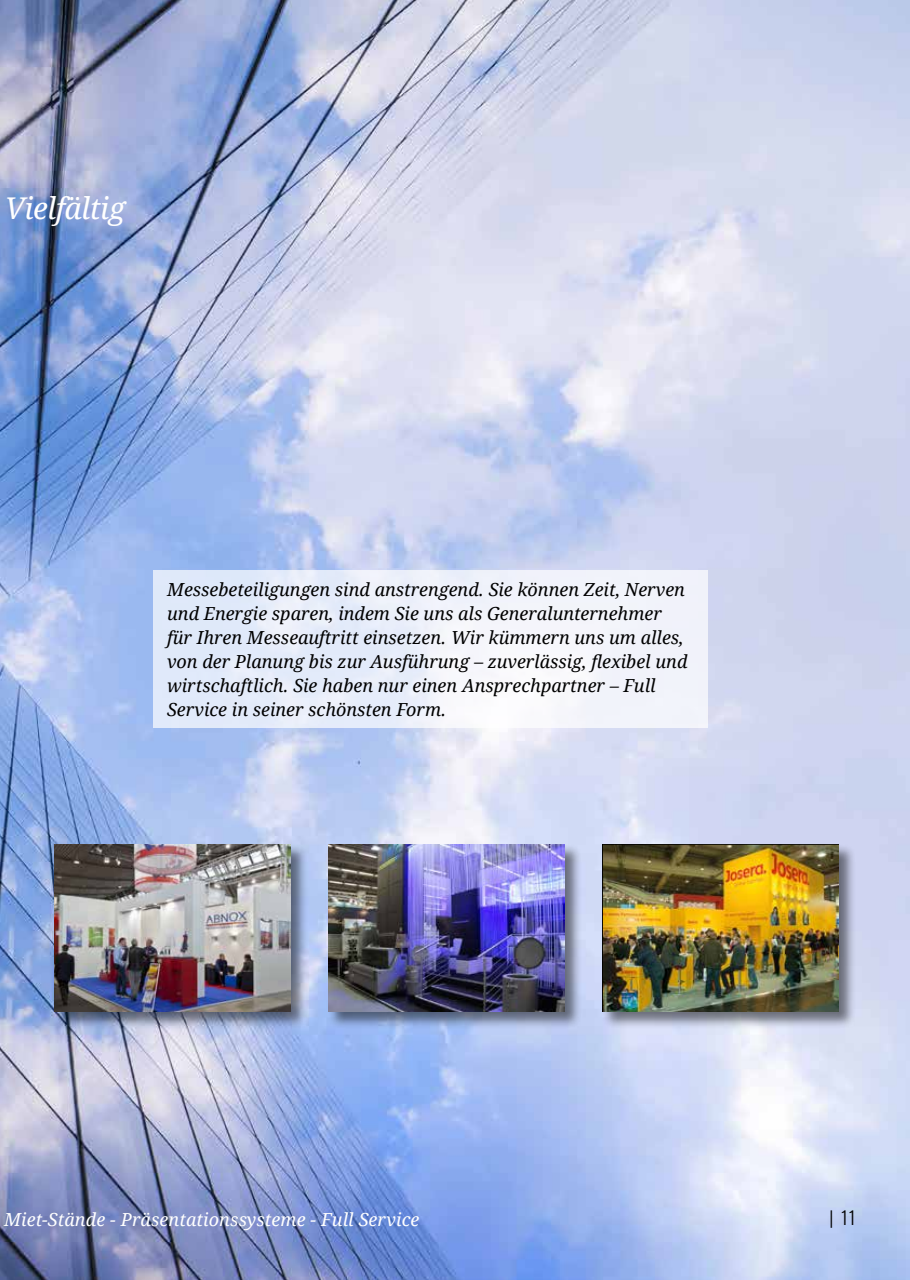
<style>
.page{position:relative;width:910px;height:1280px;background:#fff}
.page>*{position:absolute;margin:0;border:0;box-sizing:border-box;transform-origin:0 0}
.t1{font:italic 30px "Droid Serif";letter-spacing:-.02em;color:#fff}
.t2{font:italic 18px/24px "Droid Serif";color:#000}
.t3{font:italic 18px "Droid Serif";letter-spacing:.005em;color:#fff}
.t4{font:300 18px "Oswald";color:#000}
</style>
<div class="page">
<img style="left:0;top:0;width:910px;height:1280px">
<div style="left:153px;top:570px;width:554px;height:158px;background:linear-gradient(to right,#e0e9fa,#f8f7fb)"></div>
<div style="left:54px;top:843px;width:255px;height:186px;background:#000;opacity:.5"></div>
<img style="left:54px;top:844px;width:237px;height:168px">
<div style="left:328px;top:843px;width:255px;height:186px;background:#000;opacity:.5"></div>
<img style="left:328px;top:844px;width:237px;height:168px">
<div style="left:602px;top:843px;width:255px;height:186px;background:#000;opacity:.5"></div>
<img style="left:602px;top:844px;width:237px;height:168px">
<h1 class="t1" style="left:5px;top:189px;width:122px">Vielfältig</h1>
<p class="t2" style="left:167px;top:577px;width:522px">Messebeteiligungen sind anstrengend. Sie können Zeit, Nerven und Energie sparen, indem Sie uns als Generalunternehmer für Ihren Messeauftritt einsetzen. Wir kümmern uns um alles, von der Planung bis zur Ausführung – zuverlässig, flexibel und wirtschaftlich. Sie haben nur einen Ansprechpartner – Full Service in seiner schönsten Form.</p>
<p class="t3" style="left:4px;top:1208px;width:417px">Miet-Stände - Präsentationssysteme - Full Service</p>
<p class="t4" style="left:829px;top:1206px;width:28px">| 11</p>
</div>
